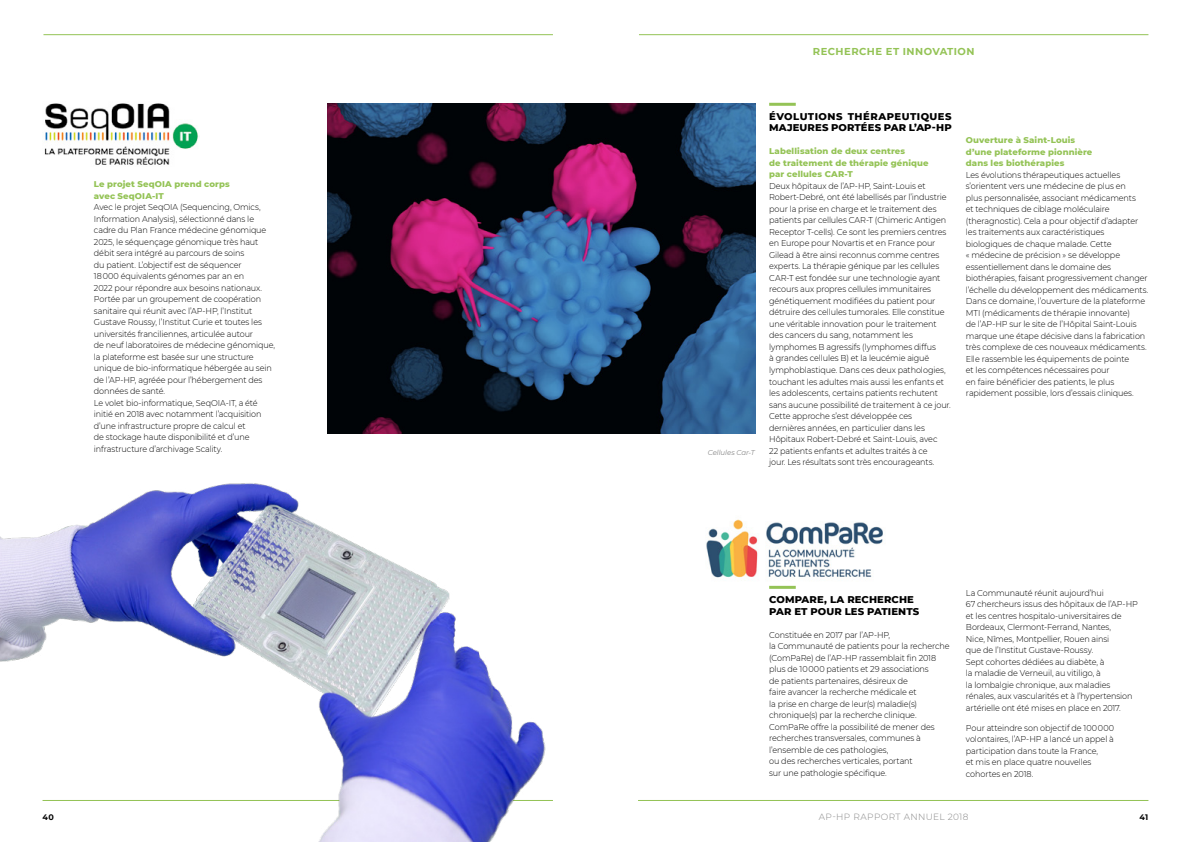
<style>
.page{position:relative;width:1191px;height:842px;background:#fff}
.page>*{position:absolute;margin:0;border:0;box-sizing:border-box;transform-origin:0 0}
.t1{font:800 10px/11.5px "Montserrat";letter-spacing:.04em;color:#000}
.t2{font:800 10px/11.5px "Montserrat";letter-spacing:.015em;color:#000}
.t3{font:700 10px "Montserrat";letter-spacing:.045em;color:#94c356}
.t4{font:300 9px "Montserrat";letter-spacing:.04em;color:#878787}
.t5{font:300 8.5px/11.5px "Montserrat";letter-spacing:-.015em;color:#000;scale:.95 1}
.t6{font:800 8.5px/11.5px "Montserrat";letter-spacing:.015em;color:#94c356}
.t7{font:700 8px "Montserrat";color:#000}
.t8{font:italic 7px "Montserrat";letter-spacing:-.005em;color:#878787}
</style>
<div class="page">
<hr style="left:638px;top:800px;width:510px;height:1px;background:#94c356">
<img style="left:327px;top:103px;width:428px;height:331px">
<img style="left:0;top:483px;width:553px;height:359px">
<img style="left:706px;top:519px;width:177px;height:59px">
<hr style="left:769px;top:586px;width:26px;height:3px;background:#94c356">
<hr style="left:769px;top:103px;width:26px;height:3px;background:#94c356">
<img style="left:44px;top:103px;width:155px;height:62px">
<hr style="left:639px;top:34px;width:509px;height:1px;background:#94c356">
<hr style="left:43px;top:34px;width:510px;height:1px;background:#94c356">
<p class="t6" style="left:94px;top:178px;width:137px">Le projet SeqOIA prend corps avec SeqOIA-IT</p>
<p class="t5" style="left:94px;top:201px;width:192px">Avec le projet SeqOIA (Sequencing, Omics, Information Analysis), sélectionné dans le cadre du Plan France médecine génomique 2025, le séquençage génomique très haut débit sera intégré au parcours de soins<br>du patient. L’objectif est de séquencer<br>18 000 équivalents génomes par an en<br>2022 pour répondre aux besoins nationaux.<br>Portée par un groupement de coopération sanitaire qui réunit avec l’AP‑HP, l’Institut Gustave Roussy, l’Institut Curie et toutes les universités franciliennes, articulée autour<br>de neuf laboratoires de médecine génomique, la plateforme est basée sur une structure unique de bio-informatique hébergée au sein de l’AP‑HP, agréée pour l’hébergement des données de santé.<br>Le volet bio-informatique, SeqOIA-IT, a été initié en 2018 avec notamment l’acquisition d’une infrastructure propre de calcul et<br>de stockage haute disponibilité et d’une infrastructure d’archivage Scality.</p>
<p class="t3" style="left:813px;top:44px;width:163px">RECHERCHE ET INNOVATION</p>
<p class="t8" style="left:707px;top:447px;width:49px">Cellules Car-T</p>
<p class="t1" style="left:769px;top:110px;width:184px">ÉVOLUTIONS THÉRAPEUTIQUES<br>MAJEURES PORTÉES PAR L’AP‑HP</p>
<p class="t6" style="left:769px;top:145px;width:161px">Labellisation de deux centres<br>de traitement de thérapie génique par cellules CAR-T</p>
<p class="t5" style="left:769px;top:180px;width:193px">Deux hôpitaux de l’AP‑HP, Saint-Louis et Robert-Debré, ont été labellisés par l’industrie pour la prise en charge et le traitement des patients par cellules CAR-T (Chimeric Antigen Receptor T-cells). Ce sont les premiers centres en Europe pour Novartis et en France pour Gilead à être ainsi reconnus comme centres experts. La thérapie génique par les cellules CAR-T est fondée sur une technologie ayant recours aux propres cellules immunitaires génétiquement modifiées du patient pour détruire des cellules tumorales. Elle constitue une véritable innovation pour le traitement des cancers du sang, notamment les lymphomes B agressifs (lymphomes diffus<br>à grandes cellules B) et la leucémie aiguë lymphoblastique. Dans ces deux pathologies, touchant les adultes mais aussi les enfants et les adolescents, certains patients rechutent sans aucune possibilité de traitement à ce jour.<br>Cette approche s’est développée ces dernières années, en particulier dans les Hôpitaux Robert-Debré et Saint-Louis, avec<br>22 patients enfants et adultes traités à ce<br>jour. Les résultats sont très encourageants.</p>
<p class="t6" style="left:966px;top:134px;width:128px">Ouverture à Saint-Louis d’une plateforme pionnière dans les biothérapies</p>
<p class="t5" style="left:966px;top:169px;width:194px">Les évolutions thérapeutiques actuelles s’orientent vers une médecine de plus en<br>plus personnalisée, associant médicaments<br>et techniques de ciblage moléculaire (theragnostic). Cela a pour objectif d’adapter les traitements aux caractéristiques biologiques de chaque malade. Cette<br>« médecine de précision » se développe essentiellement dans le domaine des biothérapies, faisant progressivement changer l’échelle du développement des médicaments.<br>Dans ce domaine, l’ouverture de la plateforme MTI (médicaments de thérapie innovante)<br>de l’AP‑HP sur le site de l’Hôpital Saint-Louis marque une étape décisive dans la fabrication très complexe de ces nouveaux médicaments.<br>Elle rassemble les équipements de pointe<br>et les compétences nécessaires pour<br>en faire bénéficier des patients, le plus rapidement possible, lors d’essais cliniques.</p>
<p class="t2" style="left:769px;top:593px;width:152px">COMPARE, LA RECHERCHE<br>PAR ET POUR LES PATIENTS</p>
<p class="t5" style="left:769px;top:628px;width:191px">Constituée en 2017 par l’AP‑HP,<br>la Communauté de patients pour la recherche (ComPaRe) de l’AP‑HP rassemblait fin 2018 plus de 10 000 patients et 29 associations<br>de patients partenaires, désireux de<br>faire avancer la recherche médicale et<br>la prise en charge de leur(s) maladie(s) chronique(s) par la recherche clinique.<br>ComPaRe offre la possibilité de mener des recherches transversales, communes à l’ensemble de ces pathologies,<br>ou des recherches verticales, portant<br>sur une pathologie spécifique.</p>
<p class="t5" style="left:966px;top:586px;width:183px">La Communauté réunit aujourd’hui<br>67 chercheurs issus des hôpitaux de l’AP‑HP et les centres hospitalo-universitaires de Bordeaux, Clermont-Ferrand, Nantes,<br>Nice, Nîmes, Montpellier, Rouen ainsi<br>que de l’Institut Gustave-Roussy.<br>Sept cohortes dédiées au diabète, à<br>la maladie de Verneuil, au vitiligo, à<br>la lombalgie chronique, aux maladies rénales, aux vascularités et à l’hypertension artérielle ont été mises en place en 2017.</p>
<p class="t5" style="left:966px;top:721px;width:157px">Pour atteindre son objectif de 100 000 volontaires, l’AP‑HP a lancé un appel à participation dans toute la France,<br>et mis en place quatre nouvelles cohortes en 2018.</p>
<p class="t7" style="left:43px;top:811px;width:13px">40</p>
<p class="t4" style="left:819px;top:810px;width:151px">AP-HP RAPPORT ANNUEL 2018</p>
<p class="t7" style="left:1139px;top:811px;width:10px">41</p>
</div>
